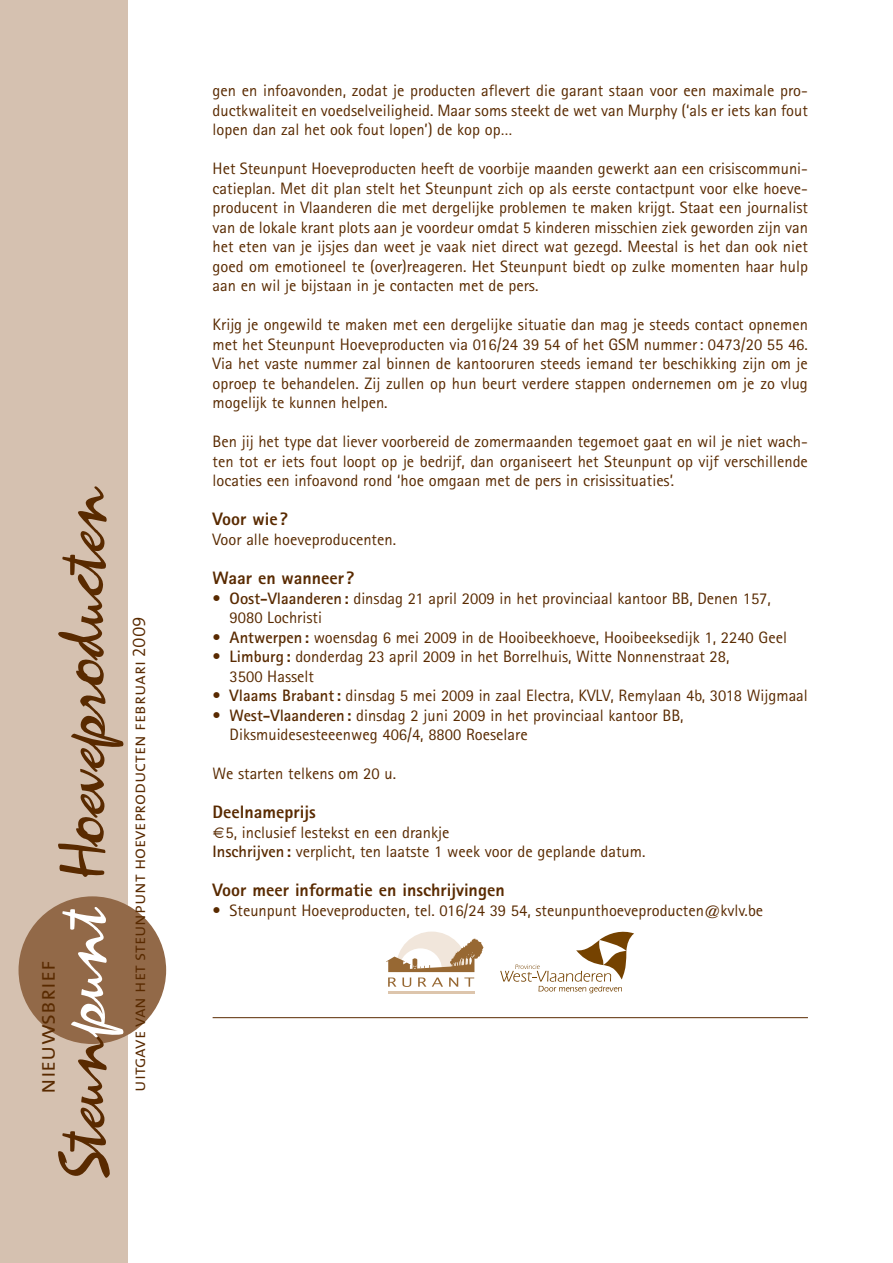
<style>
.page{position:relative;width:893px;height:1263px;background:#fff}
.page>*{position:absolute;margin:0;border:0;box-sizing:border-box;transform-origin:0 0}
.t1{font:67.5px "Zephyr Script";color:#592a00}
.t2{font:24px "The Mix Semi Light Caps";color:#592a00}
.t3{font:800 18px "Rotis Sans Serif";color:#592a00}
.t4{font:18px "The Mix Semi Light Caps";color:#592a00}
.t5{font:16.5px/19.5px "Rotis Sans Serif";color:#592a00;text-align:justify}
.s1{color:#fff}
.s2{font-weight:700}
</style>
<div class="page">
<div style="left:0;top:0;width:128px;height:1263px;background:#d5c1b0"></div>
<div style="left:19px;top:896px;width:147px;height:148px;background:#926948;border-radius:50%"></div>
<hr style="left:213px;top:1017px;width:595px;height:1px;background:#592a00">
<svg style="left:500px;top:931px;width:134px;height:62px"></svg>
<hr style="left:388px;top:991px;width:86px;height:2px;background:#ddc5ac">
<svg style="left:386px;top:931px;width:97px;height:56px"></svg>
<h1 class="t1" style="left:57px;top:1180px;width:700px;rotate:-90deg">Steun<span class="s1">punt</span> Hoeveproducten</h1>
<h2 class="t2" style="left:33px;top:1094px;width:135px;rotate:-90deg">nieuwsbrief</h2>
<p class="t4" style="left:128px;top:1092px;width:477px;rotate:-90deg">uitgave van het steunpunt hoeveproducten februari 2009</p>
<p class="t5" style="left:213px;top:83px;width:597px">gen en infoavonden, zodat je producten aflevert die garant staan voor een maximale pro&shy;ductkwaliteit en voedselveiligheid. Maar soms steekt de wet van Murphy (‘als er iets kan fout lopen dan zal het ook fout lopen’) de kop op…</p>
<p class="t5" style="left:213px;top:161px;width:597px">Het Steunpunt Hoeveproducten heeft de voorbije maanden gewerkt aan een crisiscommuni&shy;catieplan. Met dit plan stelt het Steunpunt zich op als eerste contactpunt voor elke hoeve&shy;producent in Vlaanderen die met dergelijke problemen te maken krijgt. Staat een journalist van de lokale krant plots aan je voordeur omdat 5 kinderen misschien ziek geworden zijn van het eten van je ijsjes dan weet je vaak niet direct wat gezegd. Meestal is het dan ook niet goed om emotioneel te (over)reageren. Het Steunpunt biedt op zulke momenten haar hulp aan en wil je bijstaan in je contacten met de pers.</p>
<p class="t5" style="left:213px;top:317px;width:597px">Krijg je ongewild te maken met een dergelijke situatie dan mag je steeds contact opnemen met het Steunpunt Hoeveproducten via 016/24 39 54 of het GSM nummer: 0473/20 55 46.<br>Via het vaste nummer zal binnen de kantooruren steeds iemand ter beschikking zijn om je oproep te behandelen. Zij zullen op hun beurt verdere stappen ondernemen om je zo vlug mogelijk te kunnen helpen.</p>
<p class="t5" style="left:213px;top:434px;width:597px">Ben jij het type dat liever voorbereid de zomermaanden tegemoet gaat en wil je niet wach&shy;ten tot er iets fout loopt op je bedrijf, dan organiseert het Steunpunt op vijf verschillende locaties een infoavond rond ‘hoe omgaan met de pers in crisissituaties’.</p>
<p class="t3" style="left:213px;top:513px;width:77px">Voor wie?</p>
<p class="t5" style="left:213px;top:531px;width:185px">Voor alle hoeveproducenten.</p>
<p class="t3" style="left:213px;top:572px;width:144px">Waar en wanneer?</p>
<p class="t5" style="left:230px;top:590px;width:543px;text-indent:-17px">• <span class="s2">Oost-Vlaanderen:</span> dinsdag 21 april 2009 in het provinciaal kantoor BB, Denen 157,<br>9080 Lochristi</p>
<p class="t5" style="left:213px;top:629px;width:576px">• <span class="s2">Antwerpen:</span> woensdag 6 mei 2009 in de Hooibeekhoeve, Hooibeeksedijk 1, 2240 Geel</p>
<p class="t5" style="left:230px;top:648px;width:501px;text-indent:-17px">• <span class="s2">Limburg:</span> donderdag 23 april 2009 in het Borrelhuis, Witte Nonnenstraat 28,<br>3500 Hasselt</p>
<p class="t5" style="left:213px;top:687px;width:597px">• <span class="s2">Vlaams Brabant:</span> dinsdag 5 mei 2009 in zaal Electra, KVLV, Remylaan 4b, 3018 Wijgmaal</p>
<p class="t5" style="left:230px;top:707px;width:455px;text-indent:-17px">• <span class="s2">West-Vlaanderen:</span> dinsdag 2 juni 2009 in het provinciaal kantoor BB,<br>Diksmuidesesteeenweg 406/4, 8800 Roeselare</p>
<p class="t5" style="left:213px;top:765px;width:185px">We starten telkens om 20 u.</p>
<p class="t3" style="left:213px;top:806px;width:105px">Deelnameprijs</p>
<p class="t5" style="left:213px;top:824px;width:434px;text-indent:13px">5, inclusief lestekst en een drankje<br><span class="s2">Inschrijven:</span> verplicht, ten laatste 1 week voor de geplande datum.</p>
<p class="t3" style="left:213px;top:884px;width:294px">Voor meer informatie en inschrijvingen</p>
<p class="t5" style="left:213px;top:902px;width:552px">• Steunpunt Hoeveproducten, tel. 016/24 39 54, steunpunthoeveproducten@kvlv.be</p>
</div>
